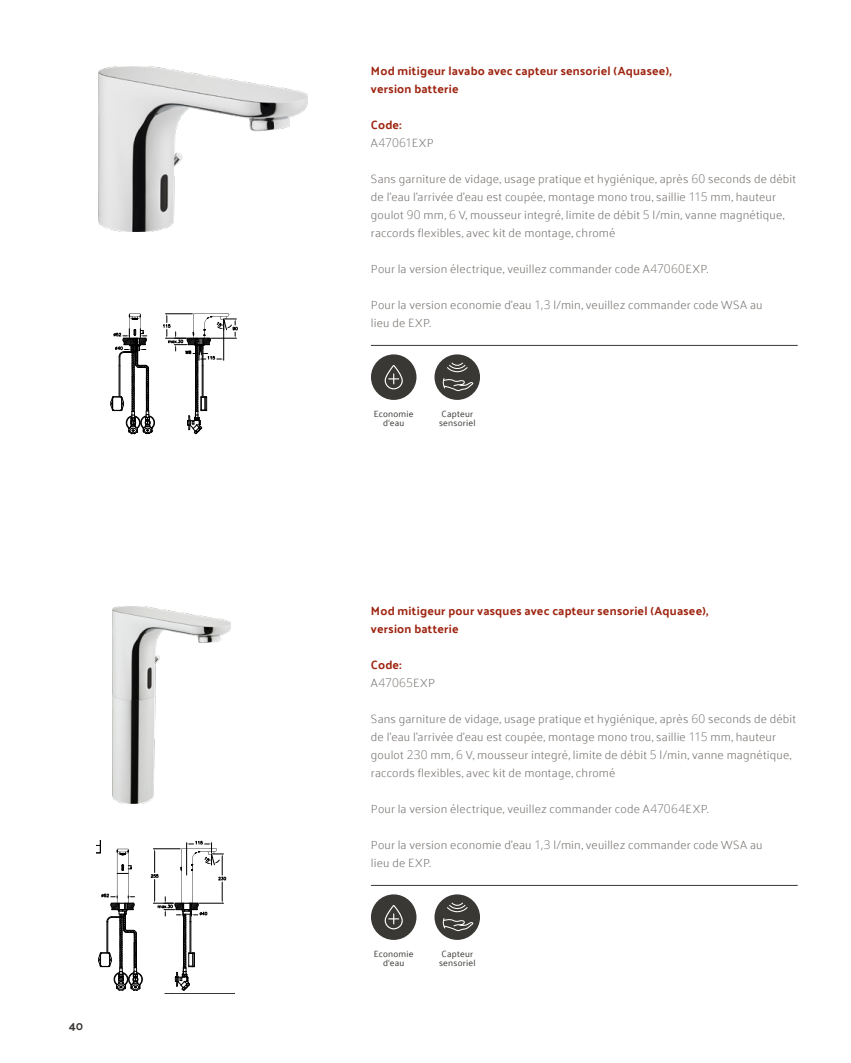
<style>
.page{position:relative;width:851px;height:1063px;background:#fff}
.page>*{position:absolute;margin:0;border:0;box-sizing:border-box;transform-origin:0 0}
.t1{font:300 12px/18px "Palanquin";letter-spacing:.015em;color:#7b7774}
.t2{font:700 12px/18px "Palanquin";letter-spacing:.02em;color:#9e2511}
.t3{font:300 12px "Open Sans";letter-spacing:-.005em;color:#7b7774}
.t4{font:700 12px "Palanquin";color:#3a3834}
.t5{font:9px/9px "Palanquin";letter-spacing:.025em;color:#3a3834;text-align:center}
.s1{font-family:"Palanquin"}
.s2{font-family:"Open Sans"}
</style>
<div class="page">
<hr style="left:371px;top:345px;width:426px;height:1px;background:#3a3834">
<hr style="left:371px;top:885px;width:426px;height:1px;background:#3a3834">
<div style="left:371px;top:354px;width:45px;height:46px;background:#3a3834;border-radius:50%"></div>
<svg style="left:384px;top:365px;width:19px;height:24px"></svg>
<div style="left:371px;top:894px;width:45px;height:46px;background:#3a3834;border-radius:50%"></div>
<svg style="left:384px;top:905px;width:19px;height:24px"></svg>
<div style="left:434px;top:354px;width:46px;height:46px;background:#3a3834;border-radius:50%"></div>
<svg style="left:442px;top:363px;width:31px;height:28px"></svg>
<div style="left:434px;top:894px;width:46px;height:46px;background:#3a3834;border-radius:50%"></div>
<svg style="left:442px;top:903px;width:31px;height:28px"></svg>
<img style="left:99px;top:66px;width:208px;height:166px">
<img style="left:112px;top:606px;width:118px;height:197px">
<svg style="left:110px;top:313px;width:128px;height:122px"></svg>
<svg style="left:96px;top:840px;width:131px;height:151px"></svg>
<p class="t4" style="left:69px;top:1019px;width:16px">40</p>
<p class="t2" style="left:371px;top:62px;width:302px">Mod mitigeur lavabo avec capteur sensoriel (Aquasee), version batterie</p>
<p class="t2" style="left:371px;top:116px;width:32px">Code:</p>
<p class="t3" style="left:371px;top:135px;width:64px"><span class="s1">A</span>47061<span class="s1">EXP</span></p>
<p class="t1" style="left:371px;top:170px;width:426px">Sans garniture de vidage, usage pratique et hygiénique, après <span class="s2">60</span> seconds de débit de l’eau l’arrivée d’eau est coupée, montage mono trou, saillie <span class="s2">115</span> mm, hauteur goulot <span class="s2">90</span> mm, <span class="s2">6</span> V, mousseur integré, limite de débit <span class="s2">5</span> l/min, vanne magnétique, raccords flexibles, avec kit de montage, chromé</p>
<p class="t1" style="left:371px;top:260px;width:339px">Pour la version électrique, veuillez commander code A<span class="s2">47060</span>EXP.</p>
<p class="t1" style="left:371px;top:296px;width:393px">Pour la version economie d’eau <span class="s2">1,3</span> l/min, veuillez commander code WSA au lieu de EXP.</p>
<p class="t5" style="left:374px;top:410px;width:41px">Economie d‘eau</p>
<p class="t5" style="left:439px;top:410px;width:38px;text-align:left">Capteur sensoriel</p>
<p class="t2" style="left:371px;top:602px;width:339px">Mod mitigeur pour vasques avec capteur sensoriel (Aquasee), version batterie</p>
<p class="t2" style="left:371px;top:656px;width:32px">Code:</p>
<p class="t3" style="left:371px;top:675px;width:66px"><span class="s1">A</span>47065<span class="s1">EXP</span></p>
<p class="t1" style="left:371px;top:710px;width:426px">Sans garniture de vidage, usage pratique et hygiénique, après <span class="s2">60</span> seconds de débit de l’eau l’arrivée d’eau est coupée, montage mono trou, saillie <span class="s2">115</span> mm, hauteur goulot <span class="s2">230</span> mm, <span class="s2">6</span> V, mousseur integré, limite de débit <span class="s2">5</span> l/min, vanne magnétique, raccords flexibles, avec kit de montage, chromé</p>
<p class="t1" style="left:371px;top:800px;width:339px">Pour la version électrique, veuillez commander code A<span class="s2">47064</span>EXP.</p>
<p class="t1" style="left:371px;top:836px;width:393px">Pour la version economie d’eau <span class="s2">1,3</span> l/min, veuillez commander code WSA au lieu de EXP.</p>
<p class="t5" style="left:374px;top:950px;width:41px">Economie d‘eau</p>
<p class="t5" style="left:439px;top:950px;width:38px;text-align:left">Capteur sensoriel</p>
</div>
